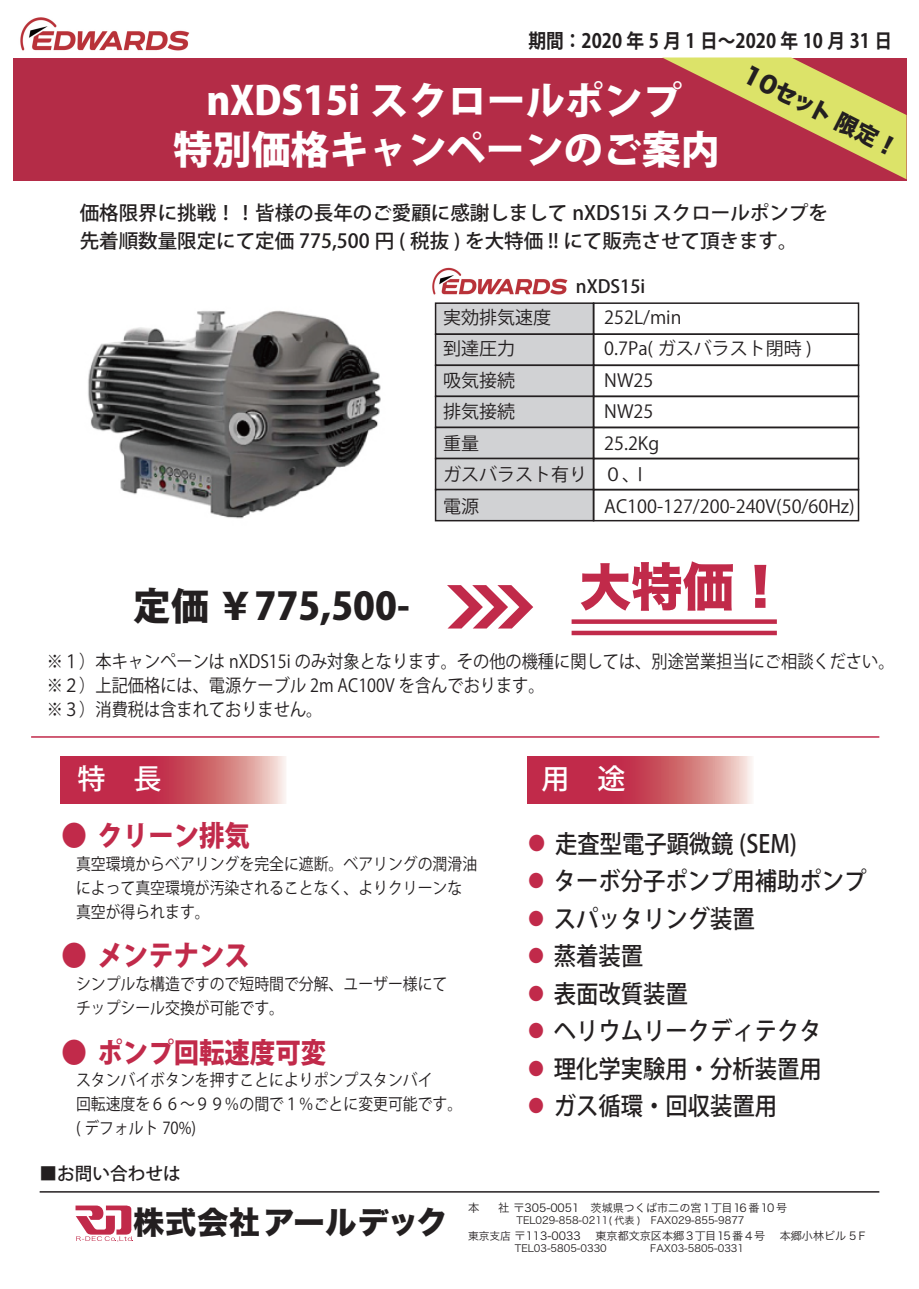
<style>
.page{position:relative;width:919px;height:1289px;background:#fff}
.page>*{position:absolute;margin:0;border:0;box-sizing:border-box;transform-origin:0 0}
.t1{font:51.6px "Hira Kaku Std N W8";color:#c12a4a}
.t2{font:800 39px "Koz Go Pr 6 N";color:#fff}
.t3{font:800 37.8px "Koz Go Pr 6 N";color:#231f20}
.t4{font:31.2px "Hira Kaku Std W8";letter-spacing:.02em;color:#231f20}
.t5{font:800 28.2px "Koz Go Pr 6 N";color:#c12a4a;scale:.9 1}
.t6{font:500 28.05px "Koz Go Pr 6 N";color:#fff}
.t7{font:500 24.75px "Koz Go Pr 6 N";color:#231f20;scale:.9 1}
.t8{font:22.5px "Hira Kaku Std W8";color:#231f20}
.t9{font:700 19.65px "Koz Go Pr 6 N";color:#231f20;scale:.9 1}
.t10{font:500 19.5px/28.5px "Koz Go Pr 6 N";color:#231f20}
.t11{font:18px/24px "Koz Go Pr 6 N";color:#231f20;scale:.9 1}
.t12{font:18px/31.5px "Koz Go Pr 6 N";color:#231f20}
.t13{font:500 18px "Koz Go Pr 6 N";color:#231f20}
.t14{font:500 17.7px "Koz Go Pr 6 N";color:#231f20}
.t15{font:16.5px/24px "Koz Go Pr 6 N";color:#231f20;scale:.9 1}
.t16{font:11.25px "Hira Kaku Pro W3";color:#231f20}
.t17{font:11.1px "Hira Kaku Pro W3";color:#231f20}
.t18{font:10.05px "Hira Kaku Pro W3";color:#231f20}
.s1{font-size:18.45px;color:#c12a4a}
.s2{font-size:17.1px;color:#c12a4a}
.s3{font-size:11.25px}
.s4{font-size:10.65px}
</style>
<div class="page">
<img style="left:20px;top:17px;width:170px;height:34px">
<img style="left:432px;top:267px;width:136px;height:28px">
<img style="left:88px;top:310px;width:293px;height:209px">
<div style="left:13px;top:58px;width:893px;height:122px;background:#b42c47"></div>
<svg style="left:75px;top:1205px;width:58px;height:36px"></svg>
<hr style="left:40px;top:1191px;width:839px;height:1px;background:#231f20">
<div style="left:435px;top:302px;width:159px;height:33px;background:#d1d2d4;border:2px solid #231f20"></div>
<div style="left:592px;top:302px;width:267px;height:33px;border:2px solid #231f20"></div>
<div style="left:435px;top:333px;width:159px;height:33px;background:#d1d2d4;border:2px solid #231f20"></div>
<div style="left:592px;top:333px;width:267px;height:33px;border:2px solid #231f20"></div>
<div style="left:435px;top:364px;width:159px;height:33px;background:#d1d2d4;border:2px solid #231f20"></div>
<div style="left:592px;top:364px;width:267px;height:33px;border:2px solid #231f20"></div>
<div style="left:435px;top:395px;width:159px;height:33px;background:#d1d2d4;border:2px solid #231f20"></div>
<div style="left:592px;top:395px;width:267px;height:33px;border:2px solid #231f20"></div>
<div style="left:435px;top:427px;width:159px;height:32px;background:#d1d2d4;border:2px solid #231f20"></div>
<div style="left:592px;top:427px;width:267px;height:32px;border:2px solid #231f20"></div>
<div style="left:435px;top:458px;width:159px;height:32px;background:#d1d2d4;border:2px solid #231f20"></div>
<div style="left:592px;top:458px;width:267px;height:32px;border:2px solid #231f20"></div>
<div style="left:435px;top:489px;width:159px;height:32px;background:#d1d2d4;border:2px solid #231f20"></div>
<div style="left:592px;top:489px;width:267px;height:32px;border:2px solid #231f20"></div>
<hr style="left:31px;top:736px;width:848px;height:1px;background:#c12a4a">
<svg style="left:61px;top:756px;width:225px;height:47px;background:#cd5a6a"></svg>
<svg style="left:527px;top:756px;width:225px;height:47px;background:#cd596a"></svg>
<svg style="left:447px;top:585px;width:86px;height:43px"></svg>
<svg style="left:662px;top:57px;width:244px;height:122px"></svg>
<div style="left:571px;top:619px;width:205px;height:5px;background:#c12a4a"></div>
<div style="left:571px;top:630px;width:205px;height:5px;background:#c12a4a"></div>
<p class="t9" style="left:528px;top:29px;width:405px">期間：2020 年 5 月 1 日～2020 年 10 月 31 日</p>
<h3 class="t8" style="left:750px;top:62px;width:165px;rotate:27deg">10セット 限定 !</h3>
<h2 class="t2" style="left:206px;top:79px;width:477px">nXDS15i スクロールポンプ</h2>
<h2 class="t2" style="left:173px;top:128px;width:548px">特別価格キャンペーンのご案内</h2>
<p class="t10" style="left:80px;top:199px;width:749px">価格限界に挑戦！！皆様の長年のご愛顧に感謝しまして nXDS15i スクロールポンプを先着順数量限定にて定価 775,500 円 ( 税抜 ) を大特価 !! にて販売させて頂きます。</p>
<p class="t13" style="left:576px;top:276px;width:71px">nXDS15i</p>
<p class="t12" style="left:443px;top:302px;width:145px">実効排気速度<br>到達圧力<br>吸気接続<br>排気接続<br>重量<br>ガスバラスト有り電源</p>
<p class="t12" style="left:604px;top:302px;width:252px">252L/min<br>0.7Pa( ガスバラスト閉時 )<br>NW25<br>NW25<br>25.2Kg<br>０、Ⅰ<br>AC100-127/200-240V(50/60Hz)</p>
<h1 class="t1" style="left:579px;top:558px;width:208px">大特価！</h1>
<h3 class="t3" style="left:133px;top:584px;width:278px">定価 ￥775,500-</h3>
<p class="t11" style="left:47px;top:649px;width:943px">※１）本キャンペーンは nXDS15i のみ対象となります。その他の機種に関しては、別途営業担当にご相談ください。※２）上記価格には、電源ケーブル 2m AC100V を含んでおります。<br>※３）消費税は含まれておりません。</p>
<h3 class="t6" style="left:77px;top:762px;width:86px">特　長</h3>
<h3 class="t6" style="left:541px;top:762px;width:86px">用　途</h3>
<h3 class="t5" style="left:61px;top:819px;width:211px">● クリーン排気</h3>
<h3 class="t7" style="left:528px;top:829px;width:300px"><span class="s1">●</span> 走査型電子顕微鏡 (SEM)</h3>
<h3 class="t7" style="left:528px;top:867px;width:377px"><span class="s2">●</span> ターボ分子ポンプ用補助ポンプ</h3>
<h3 class="t7" style="left:528px;top:904px;width:253px"><span class="s2">●</span> スパッタリング装置</h3>
<h3 class="t7" style="left:528px;top:942px;width:129px"><span class="s2">●</span> 蒸着装置</h3>
<h3 class="t7" style="left:528px;top:979px;width:179px"><span class="s2">●</span> 表面改質装置</h3>
<h3 class="t7" style="left:528px;top:1017px;width:327px"><span class="s2">●</span> ヘリウムリークディテクタ</h3>
<h3 class="t7" style="left:528px;top:1054px;width:327px"><span class="s2">●</span> 理化学実験用・分析装置用</h3>
<h3 class="t7" style="left:528px;top:1092px;width:278px"><span class="s2">●</span> ガス循環・回収装置用</h3>
<p class="t15" style="left:76px;top:852px;width:447px">真空環境からベアリングを完全に遮断。ベアリングの潤滑油によって真空環境が汚染されることなく、よりクリーンな真空が得られます。</p>
<h3 class="t5" style="left:61px;top:939px;width:211px">● メンテナンス</h3>
<p class="t15" style="left:76px;top:972px;width:414px">シンプルな構造ですので短時間で分解、ユーザー様にてチップシール交換が可能です。</p>
<h3 class="t5" style="left:61px;top:1037px;width:295px">● ポンプ回転速度可変</h3>
<p class="t15" style="left:76px;top:1068px;width:430px">スタンバイボタンを押すことによりポンプスタンバイ<br>回転速度を６６～９９％の間で１％ごとに変更可能です。( デフォルト 70%)</p>
<p class="t14" style="left:40px;top:1163px;width:143px">■お問い合わせは</p>
<h3 class="t4" style="left:133px;top:1204px;width:315px">株式会社アールデック</h3>
<p class="t16" style="left:468px;top:1197px;width:13px">本</p>
<p class="t17" style="left:498px;top:1198px;width:290px"><span class="s3">社</span> 〒305-0051 茨城県つくば市二の宮1丁目16番10号</p>
<p class="t18" style="left:516px;top:1210px;width:229px">TEL029-858-0211( 代表 )　FAX029-855-9877</p>
<p class="t17" style="left:468px;top:1226px;width:298px"><span class="s4">東京支店</span> 〒113-0033　 東京都文京区本郷 3丁目15番4号</p>
<p class="t17" style="left:779px;top:1226px;width:89px">本郷小林ビル 5Ｆ</p>
<p class="t18" style="left:515px;top:1239px;width:231px">TEL03-5805-0330 　　　　FAX03-5805-0331</p>
</div>
